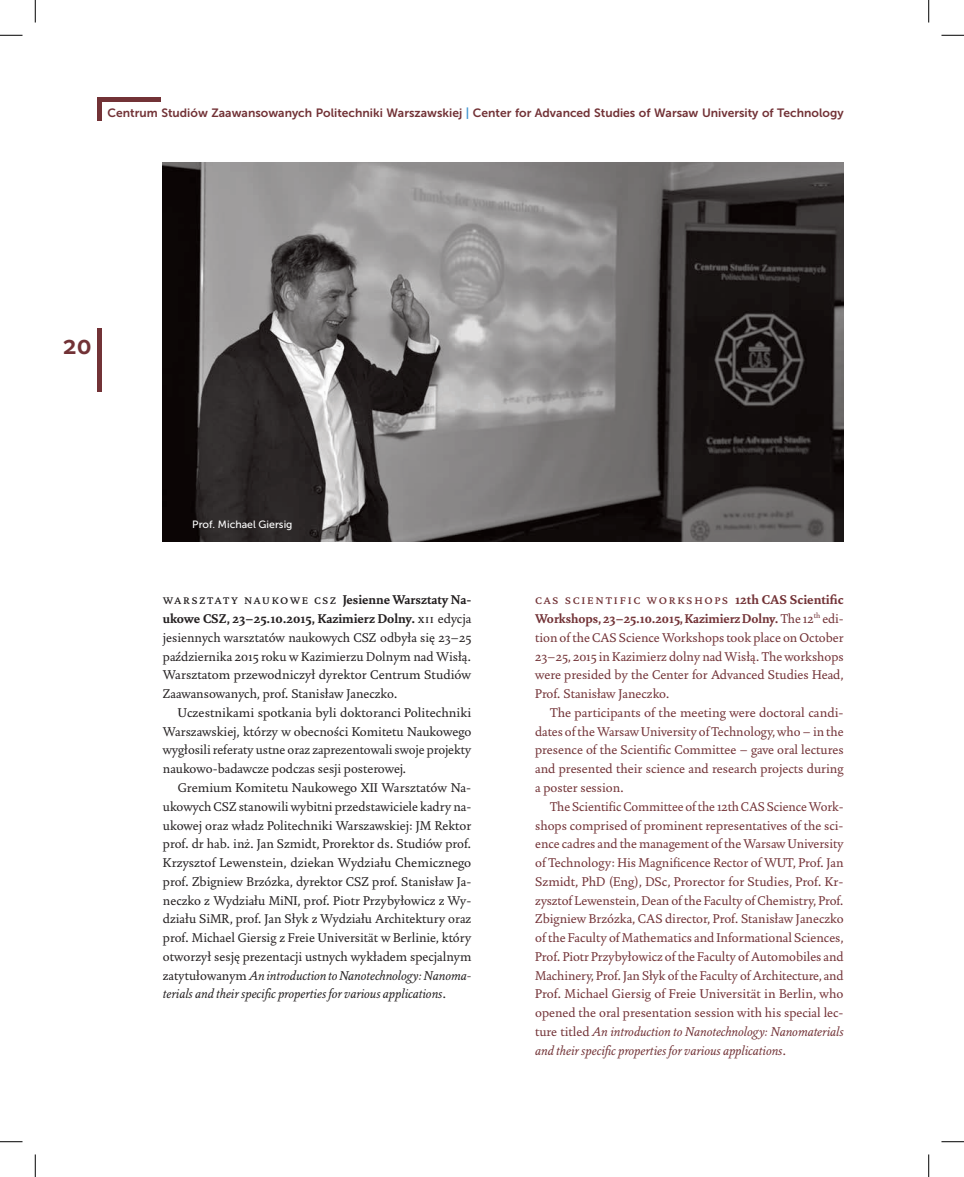
<style>
.page{position:relative;width:964px;height:1177px;background:#fff}
.page>*{position:absolute;margin:0;border:0;box-sizing:border-box;transform-origin:0 0}
.t1{font:25.5px "Museo Sans 700";color:#723236}
.t2{font:16.5px "Augustin Small Caps";letter-spacing:.075em;color:#723236}
.t3{font:15px/18.8px "Augustin";color:#723236;text-align:justify}
.t4{font:15px/18.8px "Augustin";color:#231f20;text-align:justify}
.t5{font:12px "Museo Sans 700";color:#723236}
.t6{font:10.5px "Museo Sans 500";color:#fff}
.s1{color:#4194d0}
.s2{font-family:"Augustin Small Caps";font-size:16.5px}
.s3{font-weight:700}
.s4{font-family:"Augustin Small Caps"}
.s5{font-style:italic}
.s6{font-family:"Augustin";font-weight:700;font-size:15px}
</style>
<div class="page">
<hr style="left:97px;top:328px;width:4px;height:64px;background:#723236">
<hr style="left:97px;top:99px;width:4px;height:21px;background:#723236">
<hr style="left:97px;top:97px;width:64px;height:4px;background:#723236">
<img style="left:163px;top:162px;width:680px;height:379px">
<svg style="left:0;top:35px;width:22px;height:1px"></svg>
<svg style="left:941px;top:35px;width:22px;height:1px"></svg>
<svg style="left:0;top:1141px;width:22px;height:1px"></svg>
<svg style="left:941px;top:1141px;width:22px;height:1px"></svg>
<svg style="left:35px;top:0;width:1px;height:22px"></svg>
<svg style="left:35px;top:1154px;width:1px;height:22px"></svg>
<svg style="left:928px;top:0;width:1px;height:22px"></svg>
<svg style="left:928px;top:1154px;width:1px;height:22px"></svg>
<p class="t5" style="left:108px;top:108px;width:737px">Centrum Studiów Zaawansowanych Politechniki Warszawskiej <span class="s1">|</span> Center for Advanced Studies of Warsaw University of Technology</p>
<h1 class="t1" style="left:63px;top:336px;width:30px">20</h1>
<p class="t6" style="left:192px;top:520px;width:102px">Prof. Michael Giersig</p>
<p class="t4" style="left:163px;top:591px;width:310px"><span class="s2">warsztaty naukowe csz</span> <span class="s3">Jesienne Warsztaty Na&shy;ukowe CSZ, 23–25.10.2015, Kazimierz Dolny.</span> <span class="s4">xii</span> edycja jesiennych warsztatów naukowych CSZ odbyła się 23–25 października 2015 roku w Kazimierzu Dolnym nad Wisłą.<br>Warsztatom przewodniczył dyrektor Centrum Studiów Zaawansowanych, prof. Stanisław Janeczko.</p>
<p class="t4" style="left:163px;top:704px;width:310px;text-indent:15px">Uczestnikami spotkania byli doktoranci Politechniki Warszawskiej, którzy w obecności Komitetu Naukowego wygłosili referaty ustne oraz zaprezentowali swoje projekty naukowo-badawcze podczas sesji posterowej.</p>
<p class="t4" style="left:163px;top:779px;width:310px;text-indent:15px">Gremium Komitetu Naukowego XII Warsztatów Na&shy;ukowych CSZ stanowili wybitni przedstawiciele kadry na&shy;ukowej oraz władz Politechniki Warszawskiej: JM Rektor prof. dr hab. inż. Jan Szmidt, Prorektor ds. Studiów prof.<br>Krzysztof Lewenstein, dziekan Wydziału Chemicznego prof. Zbigniew Brzózka, dyrektor CSZ prof. Stanisław Ja&shy;neczko z Wydziału MiNI, prof. Piotr Przybyłowicz z Wy&shy;działu SiMR, prof. Jan Słyk z Wydziału Architektury oraz prof. Michael Giersig z Freie Universität w Berlinie, który otworzył sesję prezentacji ustnych wykładem specjalnym zatytułowanym <span class="s5">An introduction to Nanotechnology: Nanoma&shy;terials and their specific properties for various applications</span>.</p>
<p class="t2" style="left:535px;top:588px;width:310px">cas scientific workshops <span class="s6">12th CAS Scientific</span></p>
<p class="t3" style="left:535px;top:610px;width:310px"><span class="s3">Workshops, 23–25.10.2015, Kazimierz Dolny.</span> The 12<sup>th</sup> edi&shy;tion of the CAS Science Workshops took place on October 23–25, 2015 in Kazimierz dolny nad Wisłą. The workshops were presided by the Center for Advanced Studies Head, Prof. Stanisław Janeczko.</p>
<p class="t3" style="left:535px;top:704px;width:310px;text-indent:15px">The participants of the meeting were doctoral candi&shy;dates of the Warsaw University of Technology, who – in the presence of the Scientific Committee – gave oral lectures and presented their science and research projects during a poster session.</p>
<p class="t3" style="left:535px;top:798px;width:310px;text-indent:15px">The Scientific Committee of the 12th CAS Science Work&shy;shops comprised of prominent representatives of the sci&shy;ence cadres and the management of the Warsaw University of Technology: His Magnificence Rector of WUT, Prof. Jan Szmidt, PhD (Eng), DSc, Prorector for Studies, Prof. Kr&shy;zysztof Lewenstein, Dean of the Faculty of Chemistry, Prof.<br>Zbigniew Brzózka, CAS director, Prof. Stanisław Janeczko of the Faculty of Mathematics and Informational Sciences, Prof. Piotr Przybyłowicz of the Faculty of Automobiles and Machinery, Prof. Jan Słyk of the Faculty of Architecture, and Prof. Michael Giersig of Freie Universität in Berlin, who opened the oral presentation session with his special lec&shy;ture titled <span class="s5">An introduction to Nanotechnology: Nanomaterials and their specific properties for various applications</span>.</p>
</div>
